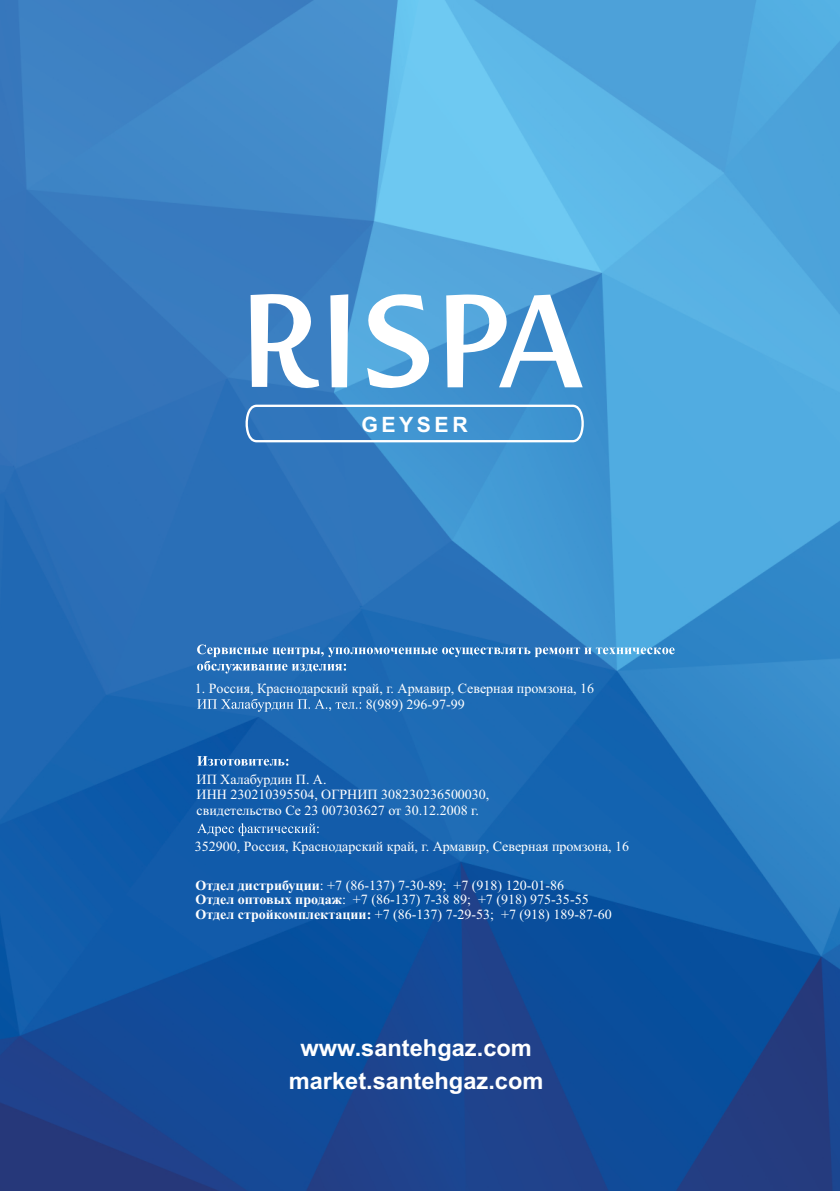
<style>
.page{position:relative;width:840px;height:1191px;background:#fff}
.page>*{position:absolute;margin:0;border:0;box-sizing:border-box;transform-origin:0 0}
.t1{font:700 23.4px/32.2px "Arial";color:#fff;text-align:center}
.t2{font:700 21.2px "Arial";letter-spacing:.165em;color:#fff}
.t3{font:14px/14.6px "Times New Roman";color:#fff}
.s1{font-weight:700}
</style>
<div class="page">
<img style="left:0;top:0;width:839px;height:1191px">
<svg style="left:250px;top:294px;width:332px;height:95px"></svg>
<svg style="left:245px;top:404px;width:339px;height:38px"></svg>
<svg style="left:197px;top:644px;width:477px;height:29px"></svg>
<svg style="left:197px;top:756px;width:91px;height:9px"></svg>
<svg style="left:197px;top:823px;width:121px;height:13px"></svg>
<svg style="left:197px;top:699px;width:164px;height:12px"></svg>
<h2 class="t2" style="left:361px;top:416px;width:107px">GEYSER</h2>
<p class="t3" style="left:195px;top:682px;width:400px">1. Россия, Краснодарский край, г. Армавир, Северная промзона, 16</p>
<p class="t3" style="left:365px;top:698px;width:101px">8(989) 296-97-99</p>
<p class="t3" style="left:196px;top:773px;width:294px;line-height:15.4px">ИП Халабурдин П. А.<br>ИНН 230210395504, ОГРНИП 308230236500030, свидетельство Се 23 007303627 от 30.12.2008 г.</p>
<p class="t3" style="left:195px;top:840px;width:435px">352900, Россия, Краснодарский край, г. Армавир, Северная промзона, 16</p>
<p class="t3" style="left:195px;top:879px;width:417px"><span class="s1">Отдел дистрибуции</span>: +7 (86-137) 7-30-89; +7 (918) 120-01-86<br><span class="s1">Отдел оптовых продаж</span>: +7 (86-137) 7-38 89; +7 (918) 975-35-55<br><span class="s1">Отдел стройкомплектации:</span> +7 (86-137) 7-29-53; +7 (918) 189-87-60</p>
<h1 class="t1" style="left:288px;top:1034px;width:256px">www.santehgaz.com market.santehgaz.com</h1>
</div>
